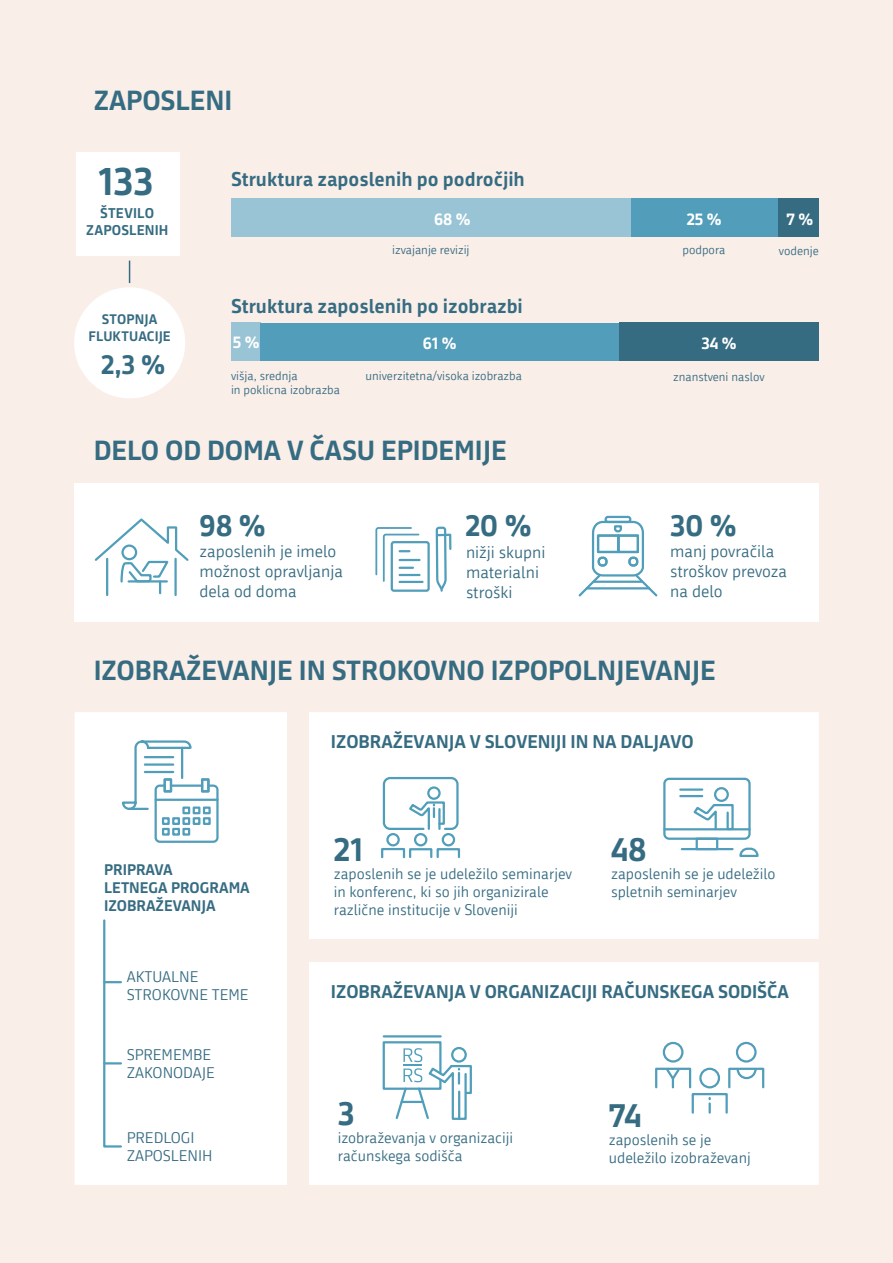
<style>
.page{position:relative;width:893px;height:1263px;background:#faeee8}
.page>*{position:absolute;margin:0;border:0;box-sizing:border-box;transform-origin:0 0}
.t1{font:700 39.15px "Republika";color:#366c82}
.t2{font:700 33px "Republika";color:#366c82}
.t3{font:700 30px "Republika";color:#366c82}
.t4{font:700 27px "Republika";color:#366c82}
.t5{font:700 19.5px "Republika";color:#366c82}
.t6{font:700 18px "Republika";color:#366c82}
.t7{font:16.5px/19.8px "Republika";color:#366c82}
.t8{font:700 16.5px "Republika";color:#fff}
.t9{font:15px/18px "Republika";color:#366c82}
.t10{font:700 15px/18px "Republika";color:#366c82}
.t11{font:700 13.8px "Republika";letter-spacing:.01em;color:#366c82}
.t12{font:700 13.5px/16.2px "Republika";letter-spacing:.01em;color:#366c82;text-align:center}
.t13{font:12px "Republika";color:#366c82}
</style>
<div class="page">
<div style="left:309px;top:712px;width:510px;height:473px;background:#fff"></div>
<div style="left:75px;top:712px;width:212px;height:473px;background:#fff"></div>
<div style="left:303px;top:939px;width:516px;height:22px;background:#faeee8"></div>
<div style="left:74px;top:484px;width:745px;height:138px;background:#fff"></div>
<div style="left:383px;top:777px;width:76px;height:53px;border:2px solid #509eba;border-radius:6px"></div>
<div style="left:442px;top:833px;width:13px;height:13px;border:2px solid #509eba;border-radius:50%"></div>
<div style="left:381px;top:848px;width:24px;height:10px;border:2px solid #509eba"></div>
<div style="left:409px;top:848px;width:23px;height:10px;border:2px solid #509eba"></div>
<div style="left:437px;top:848px;width:23px;height:10px;border:2px solid #509eba"></div>
<div style="left:427px;top:786px;width:14px;height:14px;border:2px solid #509eba;border-radius:50%"></div>
<svg style="left:407px;top:799px;width:39px;height:32px"></svg>
<div style="left:414px;top:833px;width:13px;height:13px;border:2px solid #509eba;border-radius:50%"></div>
<div style="left:386px;top:833px;width:14px;height:13px;border:2px solid #509eba;border-radius:50%"></div>
<svg style="left:381px;top:1040px;width:92px;height:81px;background:#dbebf0"></svg>
<hr style="left:384px;top:1035px;width:57px;height:2px;background:#509eba">
<svg style="left:102px;top:918px;width:21px;height:231px;background:#e8f2f6"></svg>
<div style="left:162px;top:828px;width:8px;height:8px;border:2px solid #519dba"></div>
<div style="left:172px;top:828px;width:8px;height:8px;border:2px solid #519dba"></div>
<div style="left:182px;top:828px;width:8px;height:8px;border:2px solid #519dba"></div>
<div style="left:155px;top:784px;width:64px;height:59px;border:2px solid #519dba;border-radius:4px"></div>
<hr style="left:156px;top:799px;width:61px;height:2px;background:#519dba">
<div style="left:182px;top:806px;width:8px;height:8px;border:2px solid #519dba"></div>
<div style="left:193px;top:806px;width:7px;height:8px;border:2px solid #519dba"></div>
<div style="left:203px;top:806px;width:8px;height:8px;border:2px solid #519dba"></div>
<div style="left:162px;top:817px;width:8px;height:8px;border:2px solid #519dba"></div>
<div style="left:172px;top:817px;width:8px;height:8px;border:2px solid #519dba"></div>
<div style="left:182px;top:817px;width:8px;height:8px;border:2px solid #519dba"></div>
<div style="left:193px;top:817px;width:7px;height:8px;border:2px solid #519dba"></div>
<div style="left:203px;top:817px;width:8px;height:8px;border:2px solid #519dba"></div>
<div style="left:201px;top:778px;width:9px;height:14px;border:2px solid #519dba"></div>
<hr style="left:171px;top:784px;width:31px;height:3px;background:#519dba">
<svg style="left:121px;top:739px;width:72px;height:72px;background:#e1eef3"></svg>
<hr style="left:181px;top:748px;width:2px;height:30px;background:#519dba">
<hr style="left:145px;top:756px;width:28px;height:2px;background:#519dba">
<hr style="left:145px;top:763px;width:28px;height:3px;background:#519dba">
<hr style="left:145px;top:771px;width:28px;height:2px;background:#519dba">
<div style="left:76px;top:152px;width:104px;height:104px;background:#fff"></div>
<div style="left:655px;top:1068px;width:36px;height:20px;border:2px solid #519dba"></div>
<div style="left:728px;top:1068px;width:36px;height:20px;border:2px solid #519dba"></div>
<div style="left:736px;top:1042px;width:21px;height:20px;border:2px solid #519dba;border-radius:50%"></div>
<div style="left:663px;top:1042px;width:20px;height:20px;border:2px solid #519dba;border-radius:50%"></div>
<div style="left:692px;top:1093px;width:36px;height:21px;border:2px solid #519dba"></div>
<div style="left:699px;top:1068px;width:21px;height:20px;border:2px solid #519dba;border-radius:50%"></div>
<svg style="left:709px;top:1098px;width:2px;height:14px"></svg>
<svg style="left:664px;top:1067px;width:17px;height:20px"></svg>
<svg style="left:735px;top:1067px;width:23px;height:13px"></svg>
<hr style="left:682px;top:848px;width:50px;height:2px;background:#519dba">
<div style="left:663px;top:778px;width:88px;height:62px;border:2px solid #519dba;border-radius:5px"></div>
<hr style="left:664px;top:828px;width:85px;height:2px;background:#519dba">
<div style="left:696px;top:837px;width:22px;height:13px;border:2px solid #519dba"></div>
<div style="left:714px;top:787px;width:15px;height:15px;border:2px solid #509eba;border-radius:50%"></div>
<svg style="left:691px;top:802px;width:44px;height:29px"></svg>
<hr style="left:680px;top:788px;width:22px;height:3px;background:#509eba">
<hr style="left:680px;top:795px;width:22px;height:2px;background:#509eba">
<svg style="left:738px;top:846px;width:22px;height:12px"></svg>
<svg style="left:94px;top:518px;width:95px;height:75px"></svg>
<hr style="left:106px;top:559px;width:2px;height:36px;background:#509eba">
<hr style="left:174px;top:559px;width:3px;height:36px;background:#509eba">
<div style="left:605px;top:516px;width:26px;height:7px;border:2px solid #509eba;border-radius:2px"></div>
<svg style="left:578px;top:520px;width:80px;height:77px"></svg>
<div style="left:74px;top:287px;width:111px;height:111px;background:#fff;border-radius:50%"></div>
<div style="left:778px;top:198px;width:41px;height:38px;background:#366c82"></div>
<div style="left:631px;top:198px;width:147px;height:38px;background:#529dba"></div>
<div style="left:231px;top:198px;width:400px;height:38px;background:#98c4d5"></div>
<svg style="left:129px;top:261px;width:1px;height:22px"></svg>
<svg style="left:375px;top:526px;width:77px;height:66px"></svg>
<div style="left:231px;top:323px;width:29px;height:38px;background:#98c4d5"></div>
<div style="left:260px;top:323px;width:359px;height:37px;background:#529dba"></div>
<div style="left:619px;top:323px;width:200px;height:38px;background:#366c82"></div>
<h3 class="t4" style="left:94px;top:85px;width:140px">ZAPOSLENI</h3>
<h1 class="t1" style="left:98px;top:158px;width:56px">133</h1>
<p class="t11" style="left:100px;top:205px;width:55px">ŠTEVILO</p>
<p class="t11" style="left:86px;top:222px;width:84px">ZAPOSLENIH</p>
<p class="t12" style="left:89px;top:312px;width:84px">STOPNJA<br>FLUKTUACIJE</p>
<h3 class="t4" style="left:101px;top:348px;width:66px">2,3 %</h3>
<h3 class="t5" style="left:231px;top:168px;width:295px">Struktura zaposlenih po področjih</h3>
<p class="t8" style="left:434px;top:210px;width:38px">68 %</p>
<p class="t8" style="left:687px;top:210px;width:36px">25 %</p>
<p class="t8" style="left:786px;top:210px;width:28px">7 %</p>
<p class="t13" style="left:392px;top:241px;width:79px">izvajanje revizij</p>
<p class="t13" style="left:682px;top:241px;width:44px">podpora</p>
<p class="t13" style="left:779px;top:243px;width:41px">vodenje</p>
<h3 class="t5" style="left:231px;top:295px;width:293px">Struktura zaposlenih po izobrazbi</h3>
<p class="t8" style="left:233px;top:333px;width:28px">5 %</p>
<p class="t8" style="left:423px;top:334px;width:35px">61 %</p>
<p class="t8" style="left:701px;top:334px;width:37px">34 %</p>
<p class="t13" style="left:231px;top:367px;width:68px">višja, srednja</p>
<p class="t13" style="left:365px;top:367px;width:158px">univerzitetna/visoka izobrazba</p>
<p class="t13" style="left:673px;top:369px;width:93px">znanstveni naslov</p>
<p class="t13" style="left:231px;top:382px;width:111px">in poklicna izobrazba</p>
<h3 class="t4" style="left:94px;top:434px;width:415px">DELO OD DOMA V ČASU EPIDEMIJE</h3>
<h3 class="t3" style="left:199px;top:502px;width:68px">98 %</h3>
<h3 class="t3" style="left:466px;top:503px;width:67px">20 %</h3>
<p class="t7" style="left:199px;top:540px;width:145px">zaposlenih je imelo možnost opravljanja dela od doma</p>
<p class="t7" style="left:670px;top:540px;width:118px">manj povračila stroškov prevoza na delo</p>
<h3 class="t3" style="left:670px;top:503px;width:68px">30 %</h3>
<p class="t7" style="left:466px;top:541px;width:81px">nižji skupni materialni stroški</p>
<h3 class="t4" style="left:94px;top:654px;width:624px">IZOBRAŽEVANJE IN STROKOVNO IZPOPOLNJEVANJE</h3>
<p class="t10" style="left:104px;top:860px;width:147px">PRIPRAVA<br>LETNEGA PROGRAMA<br>IZOBRAŽEVANJA</p>
<p class="t9" style="left:127px;top:967px;width:123px">AKTUALNE<br>STROKOVNE TEME</p>
<p class="t9" style="left:127px;top:1044px;width:90px">SPREMEMBE<br>ZAKONODAJE</p>
<p class="t9" style="left:127px;top:1128px;width:87px">PREDLOGI<br>ZAPOSLENIH</p>
<p class="t6" style="left:331px;top:732px;width:364px">IZOBRAŽEVANJA V SLOVENIJI IN NA DALJAVO</p>
<h2 class="t2" style="left:334px;top:824px;width:31px">21</h2>
<p class="t9" style="left:334px;top:863px;width:240px">zaposlenih se je udeležilo seminarjev in konferenc, ki so jih organizirale različne institucije v Sloveniji</p>
<h2 class="t2" style="left:611px;top:830px;width:37px">48</h2>
<p class="t9" style="left:611px;top:863px;width:166px">zaposlenih se je udeležilo spletnih seminarjev</p>
<p class="t6" style="left:331px;top:981px;width:459px">IZOBRAŽEVANJA V ORGANIZACIJI RAČUNSKEGA SODIŠČA</p>
<h2 class="t2" style="left:338px;top:1088px;width:18px">3</h2>
<p class="t9" style="left:338px;top:1128px;width:177px">izobraževanja v organizaciji računskega sodišča</p>
<h2 class="t2" style="left:609px;top:1096px;width:34px">74</h2>
<p class="t9" style="left:609px;top:1130px;width:143px">zaposlenih se je udeležilo izobraževanj</p>
</div>
